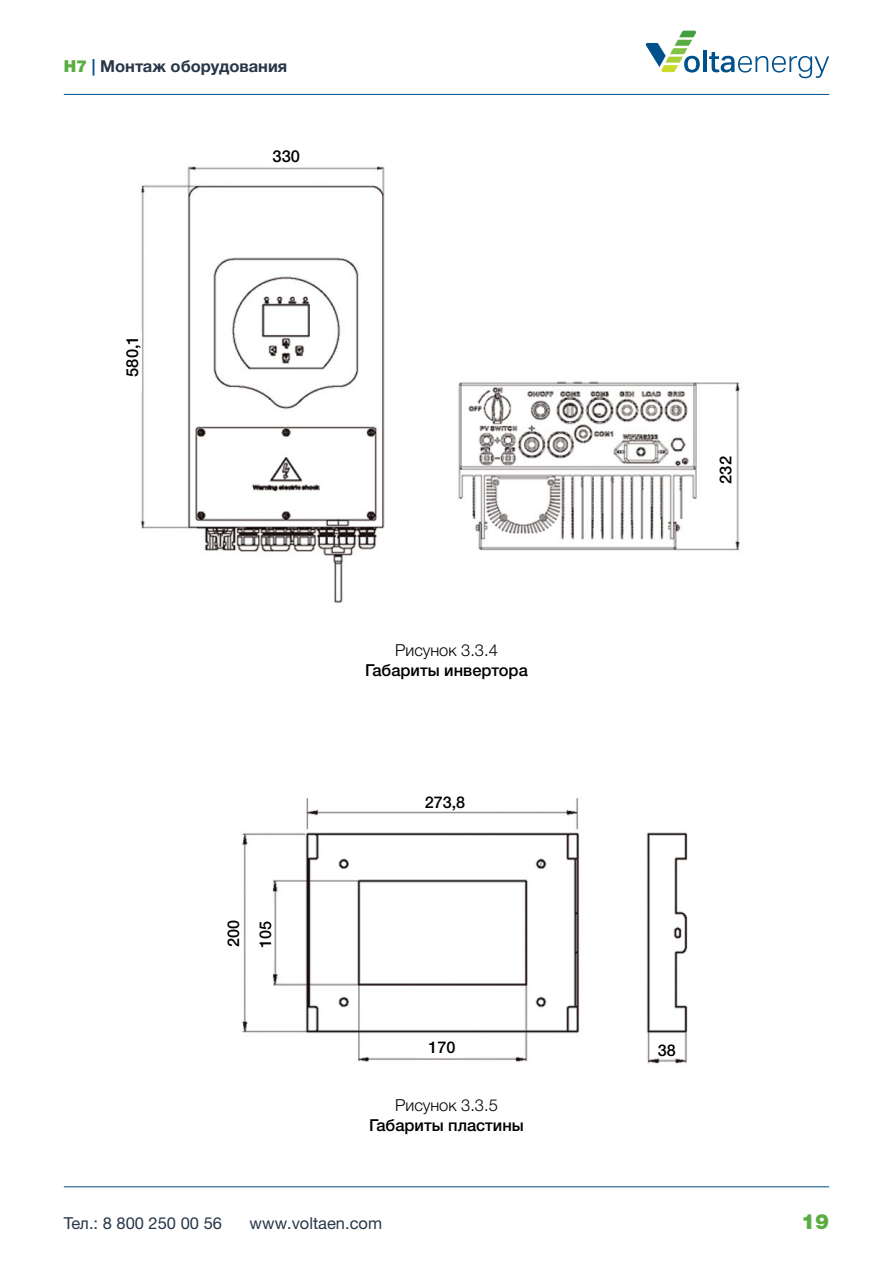
<style>
.page{position:relative;width:893px;height:1263px;background:#fff}
.page>*{position:absolute;margin:0;border:0;box-sizing:border-box;transform-origin:0 0}
.t1{font:900 21px "Helvetica Neue LTW1 G";color:#5aae41}
.t2{font:500 16.5px "Helvetica Neue LTW1 G";color:#000}
.t3{font:16.5px "Helvetica Neue LTW1 G";color:#273748}
.t4{font:300 16.5px "Helvetica Neue LTW1 G";color:#000}
.t5{font:700 16.5px "Helvetica Neue LTW1 G";color:#273748}
.t6{font:500 16.2px/32px "Helvetica Neue LTW1 G";color:#000}
.s1{font-weight:900;color:#5aae41}
.s2{color:#00508c}
</style>
<div class="page">
<hr style="left:64px;top:94px;width:765px;height:1px;background:#00508c">
<hr style="left:64px;top:1186px;width:765px;height:1px;background:#00508c">
<svg style="left:646px;top:31px;width:54px;height:42px"></svg>
<hr style="left:703px;top:50px;width:4px;height:22px;background:#00508c">
<svg style="left:709px;top:52px;width:120px;height:26px"></svg>
<img style="left:140px;top:166px;width:600px;height:437px">
<img style="left:242px;top:797px;width:446px;height:267px">
<p class="t5" style="left:64px;top:56px;width:225px"><span class="s1">H7</span> <span class="s2">|</span> Монтаж оборудования</p>
<p class="t2" style="left:122px;top:377px;width:43px;rotate:-90deg">580,1</p>
<p class="t2" style="left:273px;top:147px;width:29px">330</p>
<p class="t6" style="left:217px;top:948px;width:29px;rotate:-90deg">200<br>105</p>
<p class="t4" style="left:395px;top:640px;width:104px">Рисунок 3.3.4</p>
<p class="t2" style="left:365px;top:660px;width:164px">Габариты инвертора</p>
<p class="t6" style="left:425px;top:786px;width:42px">273,8</p>
<p class="t2" style="left:716px;top:484px;width:29px;rotate:-90deg">232</p>
<p class="t6" style="left:429px;top:1032px;width:29px">170</p>
<p class="t6" style="left:658px;top:1034px;width:20px">38</p>
<p class="t4" style="left:395px;top:1095px;width:104px">Рисунок 3.3.5</p>
<p class="t2" style="left:369px;top:1115px;width:156px">Габариты пластины</p>
<p class="t3" style="left:64px;top:1213px;width:160px">Тел.: 8 800 250 00 56</p>
<p class="t3" style="left:250px;top:1213px;width:134px">www.voltaen.com</p>
<p class="t1" style="left:801px;top:1209px;width:30px">19</p>
</div>
